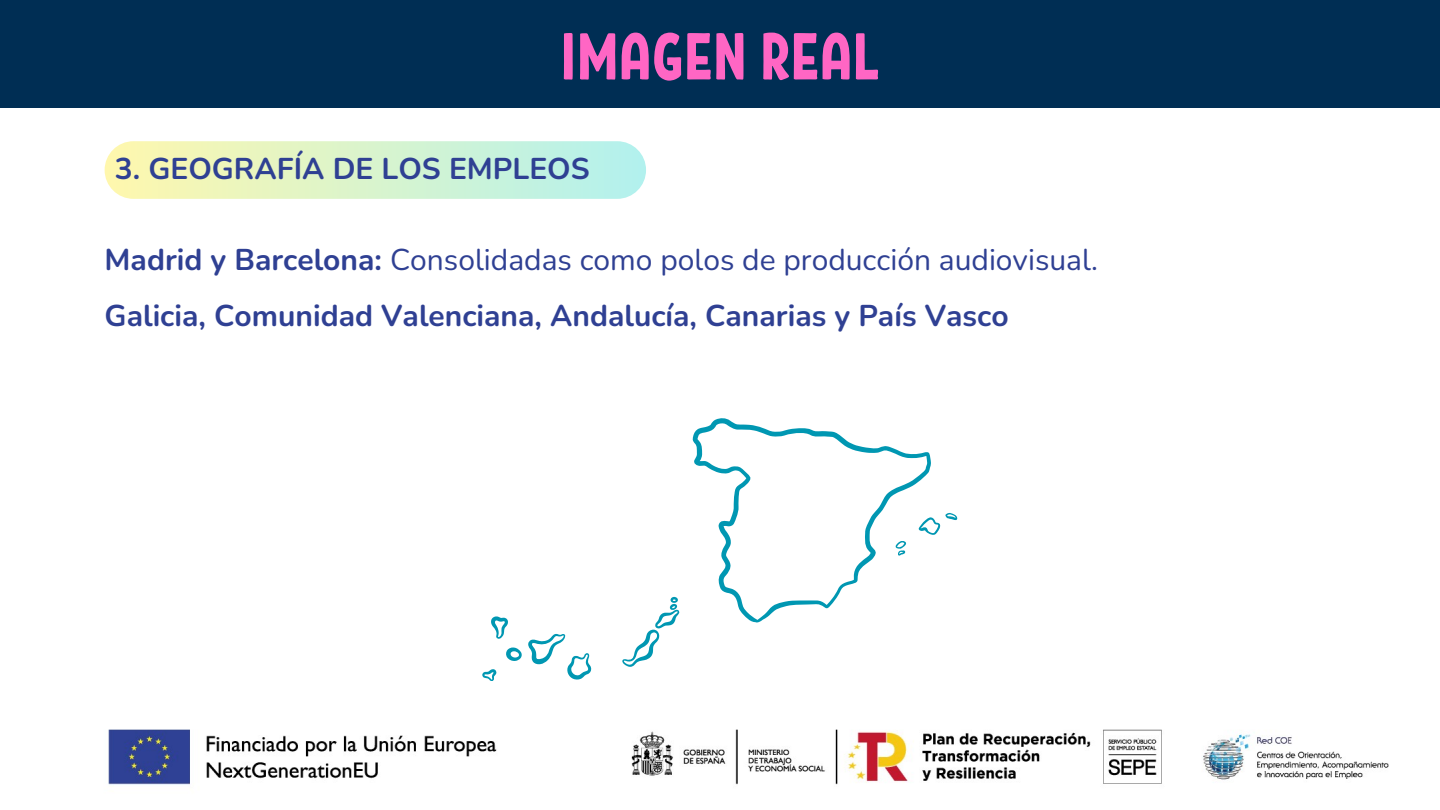
<style>
.page{position:relative;width:1440px;height:810px;background:#fff}
.page>*{position:absolute;margin:0;border:0;box-sizing:border-box;transform-origin:0 0}
.t1{font:66px "RF Krabuler";color:#ff66c4}
.t2{font:700 30px "Nunito";color:#2f4093}
.t3{font:30px "Nunito";color:#2f4093}
.s1{font-weight:700}
</style>
<div class="page">
<div style="left:0;top:0;width:1440px;height:107px;background:#002e54"></div>
<div style="left:105px;top:141px;width:541px;height:58px;background:linear-gradient(to right,#fff7ad,#b2f1ee);border-radius:29px"></div>
<svg style="left:482px;top:597px;width:197px;height:84px"></svg>
<svg style="left:692px;top:418px;width:239px;height:204px"></svg>
<svg style="left:919px;top:513px;width:39px;height:22px"></svg>
<svg style="left:895px;top:540px;width:13px;height:16px"></svg>
<img style="left:108px;top:729px;width:1281px;height:56px">
<p class="t1" style="left:560px;top:13px;width:322px">IMAGEN REAL</p>
<h3 class="t2" style="left:115px;top:149px;width:476px">3. GEOGRAFÍA DE LOS EMPLEOS</h3>
<h1 class="t3" style="left:105px;top:240px;width:995px"><span class="s1">Madrid y Barcelona:</span> Consolidadas como polos de producción audiovisual.</h1>
<h2 class="t2" style="left:105px;top:296px;width:906px">Galicia, Comunidad Valenciana, Andalucía, Canarias y País Vasco</h2>
</div>
